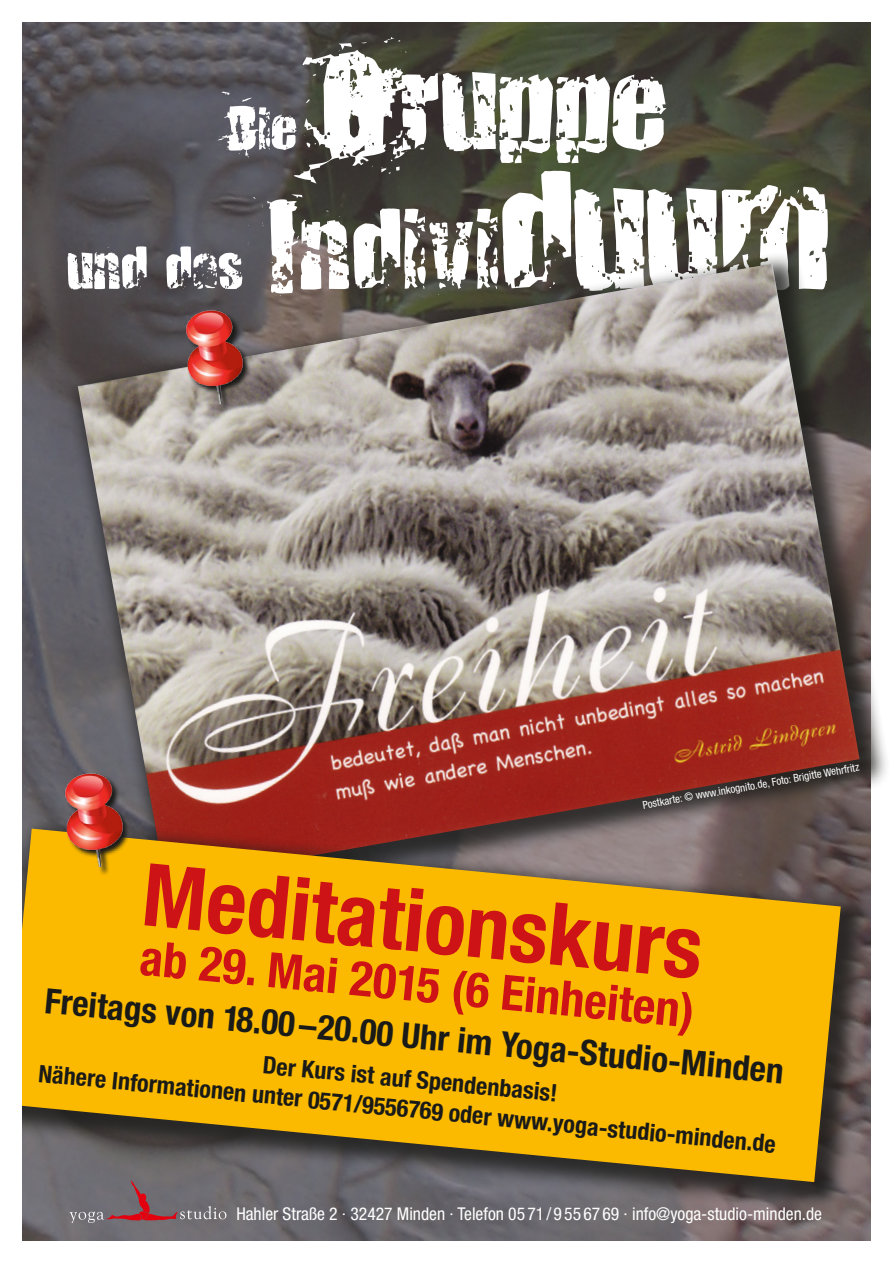
<style>
.page{position:relative;width:893px;height:1263px;background:#fff}
.page>*{position:absolute;margin:0;border:0;box-sizing:border-box;transform-origin:0 0}
.t1{font:124.5px "Killer Ants Trial Version";color:#fff}
.t2{font:700 condensed 87px "Helvetica Neue";color:#cd1316}
.t3{font:58.05px "Killer Ants Trial Version";color:#fff}
.t4{font:700 condensed 48.75px "Helvetica Neue";color:#cd1316}
.t5{font:700 condensed 34.95px "Helvetica Neue";color:#1a1a18}
.t6{font:700 condensed 24.15px/30px "Helvetica Neue";color:#1a1a18;text-align:center}
.t7{font:condensed 17.55px "Helvetica Neue";color:#fff}
.t8{font:condensed 10.8px "Helvetica Neue";color:#fff}
.s1{font-size:58.05px}
.s2{font-size:110.1px}
.s3{font-size:161.85px}
</style>
<div class="page">
<img style="left:22px;top:22px;width:849px;height:1219px">
<svg style="left:839px;top:194px;width:32px;height:56px;background:#3e3a31"></svg>
<svg style="left:70px;top:1213px;width:156px;height:10px;background:#93666d"></svg>
<svg style="left:853px;top:1213px;width:18px;height:28px"></svg>
<div style="left:64px;top:250px;width:827px;height:662px;background:#1a1a18;opacity:.8"></div>
<img style="left:78px;top:264px;width:782px;height:551px">
<div style="left:0;top:815px;width:872px;height:398px;background:#1a1a18;opacity:.8"></div>
<svg style="left:21px;top:829px;width:820px;height:353px;background:#d7a213"></svg>
<svg style="left:186px;top:310px;width:66px;height:102px"></svg>
<img style="left:185px;top:305px;width:66px;height:98px">
<svg style="left:65px;top:773px;width:66px;height:102px"></svg>
<img style="left:64px;top:769px;width:66px;height:98px">
<div style="left:0;top:0;width:21px;height:1251px;background:#fff"></div>
<h1 class="t1" style="left:229px;top:34px;width:442px"><span class="s1">Die</span> Gruppe</h1>
<h3 class="t3" style="left:68px;top:235px;width:764px">und das <span class="s2">Indivi</span><span class="s3">duum</span></h3>
<p class="t8" style="left:642px;top:799px;width:221px;rotate:-10deg">Postkarte: © www.inkognito.de, Foto: Brigitte Wehrfritz</p>
<h2 class="t2" style="left:147px;top:844px;width:564px;rotate:5deg">Meditationskurs</h2>
<h3 class="t4" style="left:144px;top:925px;width:558px;rotate:6deg">ab 29. Mai 2015 (6 Einheiten)</h3>
<h3 class="t5" style="left:48px;top:976px;width:743px;rotate:6deg">Freitags von 18.00 – 20.00 Uhr im Yoga-Studio-Minden</h3>
<p class="t6" style="left:44px;top:1025px;width:742px;rotate:6deg">Der Kurs ist auf Spendenbasis!<br>Nähere Informationen unter 0571/9556769 oder www.yoga-studio-minden.de</p>
<p class="t7" style="left:236px;top:1204px;width:587px">Hahler Straße 2 · 32427 Minden · Telefon 05 71 / 9 55 67 69 · info@yoga-studio-minden.de</p>
</div>
